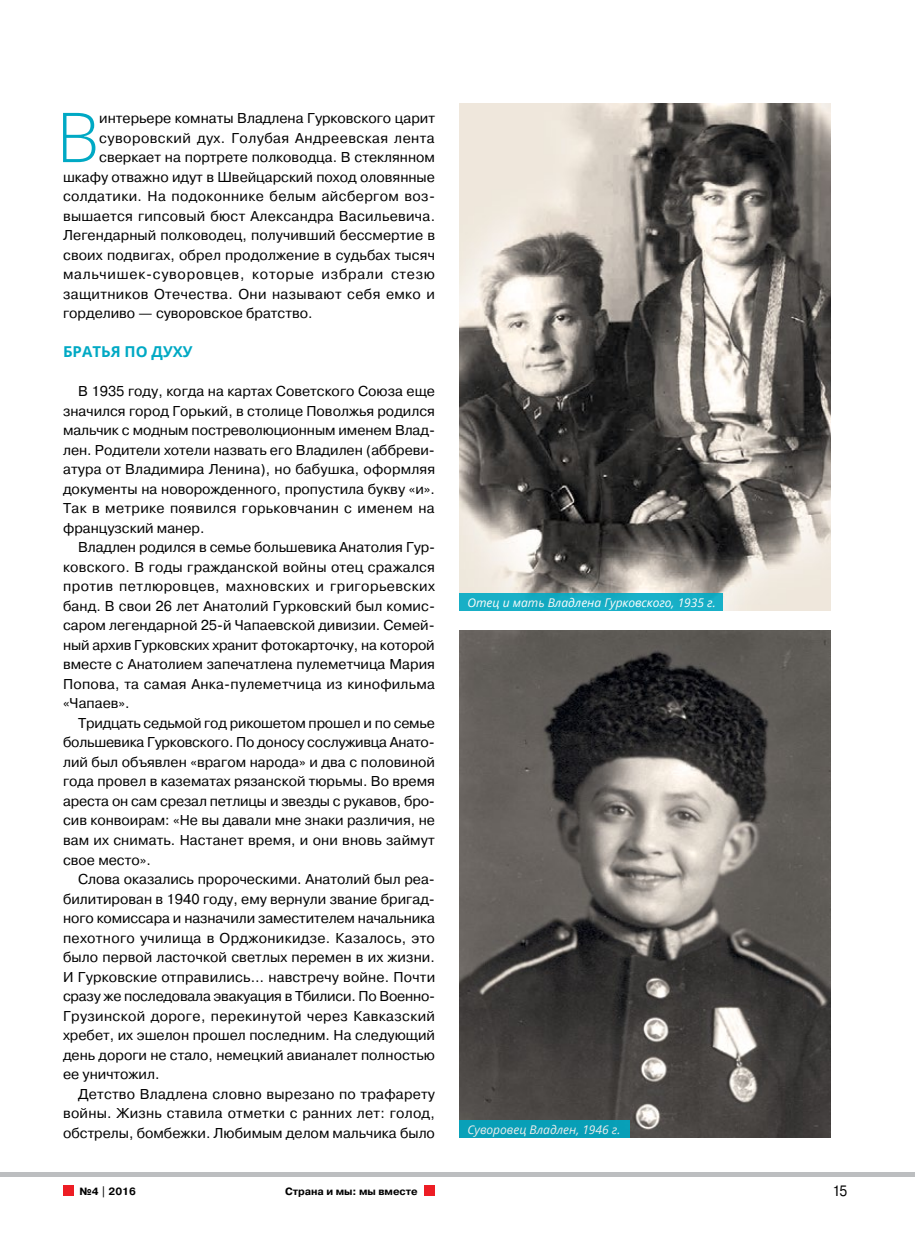
<style>
.page{position:relative;width:915px;height:1234px;background:#fff}
.page>*{position:absolute;margin:0;border:0;box-sizing:border-box;transform-origin:0 0}
.t1{font:300 68.85px "Open Sans";color:#00a9c4}
.t2{font:700 15px "Open Sans";color:#00a9c4}
.t3{font:15px "Pragmatica";color:#000;scale:.9 1}
.t4{font:14.25px/19.5px "Pragmatica";letter-spacing:.01em;color:#000;text-align:justify}
.t5{font:14.25px "Pragmatica";letter-spacing:.05em;color:#000}
.t6{font:14.25px "Pragmatica";letter-spacing:.03em;color:#000}
.t7{font:italic 12px "Open Sans";color:#fff}
.t8{font:700 10.5px "Pragmatica C";color:#000}
</style>
<div class="page">
<img style="left:459px;top:104px;width:371px;height:506px">
<img style="left:459px;top:630px;width:371px;height:507px">
<div style="left:459px;top:593px;width:263px;height:17px;background:#18afc6"></div>
<div style="left:459px;top:1120px;width:170px;height:17px;background:#089fb7"></div>
<div style="left:423px;top:1185px;width:11px;height:10px;background:#ed1d24"></div>
<div style="left:63px;top:1185px;width:11px;height:10px;background:#ed1d24"></div>
<div style="left:0;top:1171px;width:914px;height:5px;background:#bcbec0"></div>
<h1 class="t1" style="left:56px;top:90px;width:45px">В</h1>
<p class="t4" style="left:99px;top:109px;width:337px">интерьере комнаты Владлена Гурковского царит</p>
<p class="t6" style="left:99px;top:129px;width:337px">суворовский дух. Голубая Андреевская лента</p>
<p class="t4" style="left:99px;top:148px;width:337px">сверкает на портрете полководца. В стеклянном</p>
<p class="t4" style="left:63px;top:167px;width:373px">шкафу отважно идут в Швейцарский поход оловянные</p>
<p class="t4" style="left:63px;top:187px;width:373px">солдатики. На подоконнике белым айсбергом воз-</p>
<p class="t4" style="left:63px;top:206px;width:373px">вышается гипсовый бюст Александра Васильевича.</p>
<p class="t4" style="left:63px;top:226px;width:373px">Легендарный полководец, получивший бессмертие в</p>
<p class="t4" style="left:63px;top:245px;width:373px">своих подвигах, обрел продолжение в судьбах тысяч</p>
<p class="t5" style="left:63px;top:265px;width:373px">мальчишек-суворовцев, которые избрали стезю</p>
<p class="t4" style="left:63px;top:284px;width:373px">защитников Отечества. Они называют себя емко и</p>
<p class="t4" style="left:63px;top:304px;width:251px">горделиво — суворовское братство.</p>
<p class="t2" style="left:63px;top:341px;width:131px">Братья по духу</p>
<p class="t4" style="left:63px;top:382px;width:373px;text-indent:15px">В 1935 году, когда на картах Советского Союза еще значился город Горький, в столице Поволжья родился мальчик с модным постреволюционным именем Влад&shy;лен. Родители хотели назвать его Владилен (аббреви&shy;атура от Владимира Ленина), но бабушка, оформляя документы на новорожденного, пропустила букву «и».<br>Так в метрике появился горьковчанин с именем на французский манер.</p>
<p class="t4" style="left:63px;top:538px;width:373px;text-indent:15px">Владлен родился в семье большевика Анатолия Гур&shy;ковского. В годы гражданской войны отец сражался против петлюровцев, махновских и григорьевских банд. В свои 26 лет Анатолий Гурковский был комис&shy;саром легендарной 25-й Чапаевской дивизии. Семей&shy;ный архив Гурковских хранит фотокарточку, на которой вместе с Анатолием запечатлена пулеметчица Мария Попова, та самая Анка-пулеметчица из кинофильма «Чапаев».</p>
<p class="t4" style="left:63px;top:713px;width:373px;text-indent:15px">Тридцать седьмой год рикошетом прошел и по семье большевика Гурковского. По доносу сослуживца Анато&shy;лий был объявлен «врагом народа» и два с половиной года провел в казематах рязанской тюрьмы. Во время ареста он сам срезал петлицы и звезды с рукавов, бро&shy;сив конвоирам: «Не вы давали мне знаки различия, не вам их снимать. Настанет время, и они вновь займут свое место».</p>
<p class="t4" style="left:63px;top:869px;width:373px;text-indent:15px">Слова оказались пророческими. Анатолий был реа&shy;билитирован в 1940 году, ему вернули звание бригад&shy;ного комиссара и назначили заместителем начальника пехотного училища в Орджоникидзе. Казалось, это было первой ласточкой светлых перемен в их жизни.<br>И Гурковские отправились… навстречу войне. Почти сразу же последовала эвакуация в Тбилиси. По Военно-Грузинской дороге, перекинутой через Кавказский хребет, их эшелон прошел последним. На следующий день дороги не стало, немецкий авианалет полностью ее уничтожил.</p>
<p class="t4" style="left:63px;top:1083px;width:373px;text-indent:15px">Детство Владлена словно вырезано по трафарету войны. Жизнь ставила отметки с ранних лет: голод, обстрелы, бомбежки. Любимым делом мальчика было</p>
<p class="t7" style="left:467px;top:594px;width:250px">Отец и мать Владлена Гурковского, 1935 г.</p>
<p class="t7" style="left:467px;top:1121px;width:154px">Суворовец Владлен, 1946 г.</p>
<p class="t8" style="left:80px;top:1185px;width:58px">№4 | 2016</p>
<p class="t8" style="left:285px;top:1185px;width:134px">Страна и мы: мы вместе</p>
<p class="t3" style="left:832px;top:1181px;width:18px">15</p>
</div>
